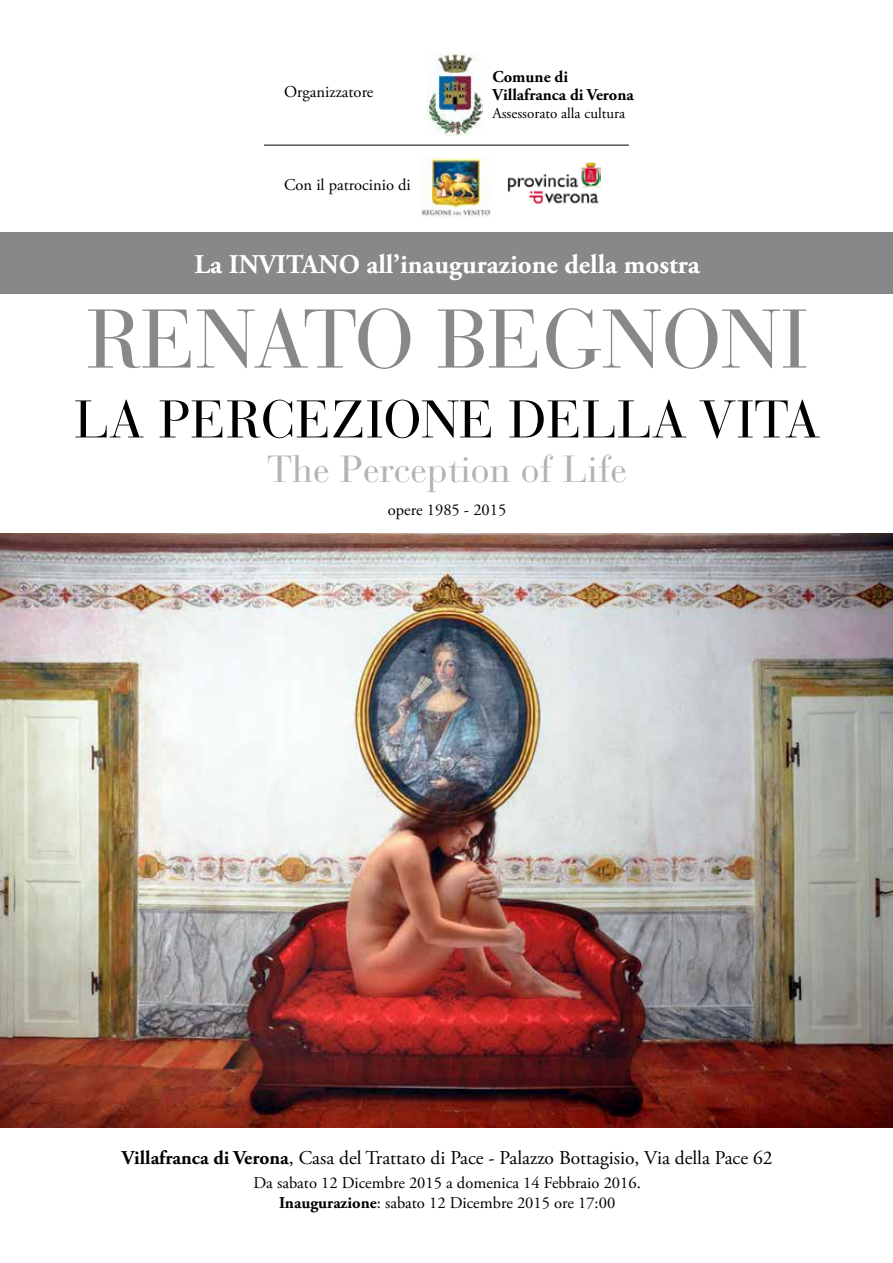
<style>
.page{position:relative;width:893px;height:1263px;background:#fff}
.page>*{position:absolute;margin:0;border:0;box-sizing:border-box;transform-origin:0 0}
.t1{font:82.5px "Bauer Bodoni Std";color:#87888a}
.t2{font:52.5px "Bauer Bodoni Std";color:#000}
.t3{font:37.5px "Bauer Bodoni Std";color:#b1b3b4}
.t4{font:700 27px "Adobe Garamond Pro";color:#fff}
.t5{font:19.5px "Adobe Garamond Pro";color:#000}
.t6{font:16.5px/19.5px "Adobe Garamond Pro";color:#000;text-align:center}
.t7{font:700 16.5px/18px "Adobe Garamond Pro";color:#000}
.t8{font:15px "Adobe Garamond Pro";color:#000}
.s1{font-weight:700}
</style>
<div class="page">
<div style="left:0;top:232px;width:893px;height:61px;background:#87888a"></div>
<img style="left:507px;top:162px;width:93px;height:43px">
<img style="left:0;top:533px;width:893px;height:594px">
<hr style="left:264px;top:145px;width:365px;height:1px;background:#000">
<img style="left:419px;top:157px;width:72px;height:61px">
<img style="left:428px;top:52px;width:54px;height:83px">
<p class="t6" style="left:284px;top:83px;width:91px">Organizzatore</p>
<p class="t6" style="left:284px;top:176px;width:128px">Con il patrocinio di</p>
<p class="t7" style="left:492px;top:68px;width:143px">Comune di<br>Villafranca di Verona</p>
<p class="t8" style="left:492px;top:104px;width:134px">Assessorato alla cultura</p>
<h3 class="t4" style="left:194px;top:248px;width:507px">La INVITANO all’inaugurazione della mostra</h3>
<h1 class="t1" style="left:86px;top:290px;width:724px">RENATO BEGNONI</h1>
<h2 class="t2" style="left:74px;top:388px;width:748px">LA PERCEZIONE DELLA VITA</h2>
<h3 class="t3" style="left:267px;top:447px;width:362px">The Perception of Life</h3>
<p class="t6" style="left:388px;top:501px;width:120px">opere 1985 - 2015</p>
<p class="t5" style="left:122px;top:1146px;width:652px"><span class="s1">Villafranca di Verona</span>, Casa del Trattato di Pace - Palazzo Bottagisio, Via della Pace 62</p>
<p class="t6" style="left:253px;top:1174px;width:389px">Da sabato 12 Dicembre 2015 a domenica 14 Febbraio 2016.<br><span class="s1">Inaugurazione</span>: sabato 12 Dicembre 2015 ore 17:00</p>
</div>
